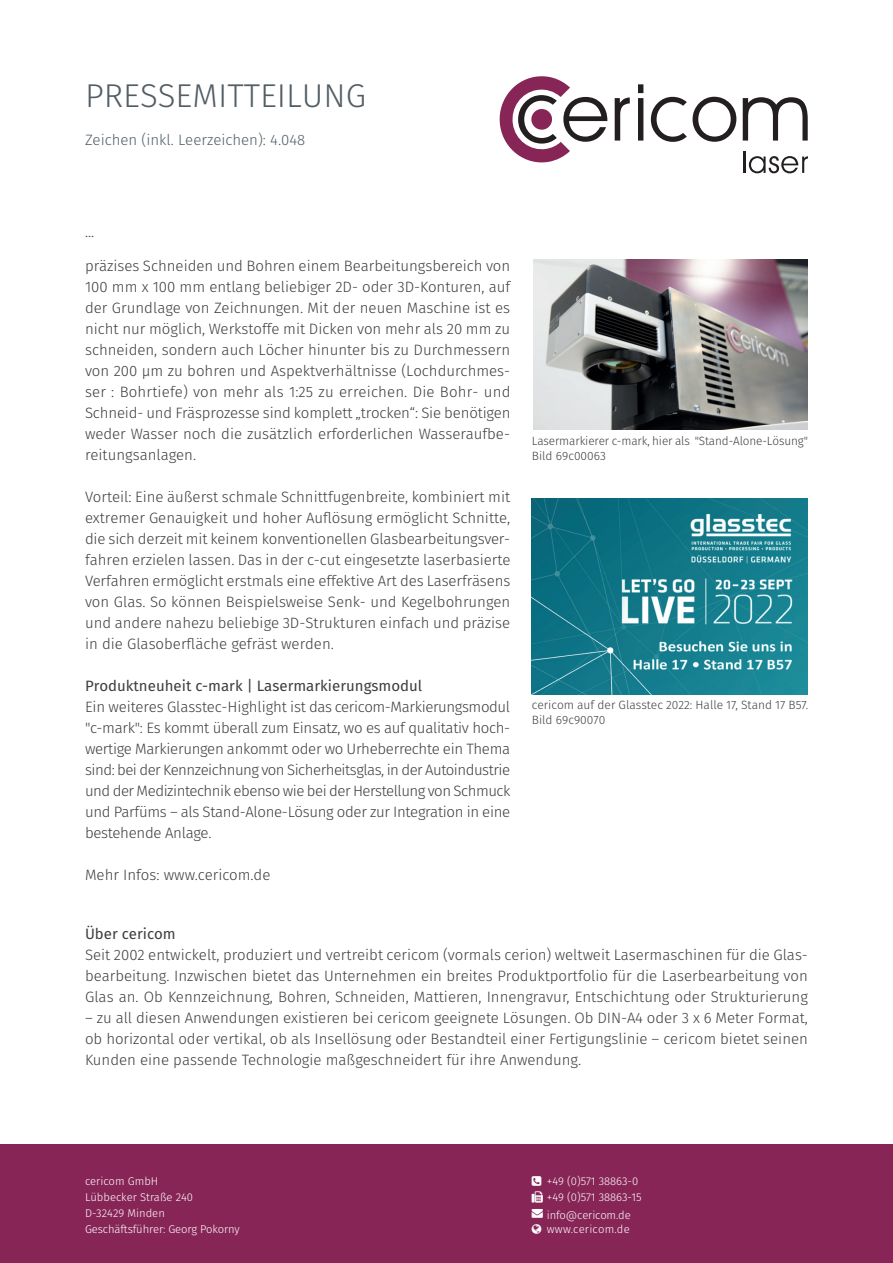
<style>
.page{position:relative;width:893px;height:1263px;background:#fff}
.page>*{position:absolute;margin:0;border:0;box-sizing:border-box;transform-origin:0 0}
.t1{font:300 33px "Fira Sans";color:#525e65}
.t2{font:300 15px/21px "Fira Sans";color:#3e3e3f;text-align:justify}
.t3{font:15px "Fira Sans";color:#3e3e3f}
.t4{font:300 15px "Fira Sans";color:#525e65}
.t5{font:300 12px/14.4px "Fira Sans";color:#3e3e3f}
.t6{font:300 11.25px/16.2px "Fira Sans";color:#fff}
</style>
<div class="page">
<div style="left:0;top:1144px;width:893px;height:119px;background:#872557"></div>
<svg style="left:743px;top:97px;width:65px;height:44px"></svg>
<hr style="left:743px;top:151px;width:2px;height:22px;background:#231f20">
<svg style="left:749px;top:156px;width:59px;height:17px"></svg>
<svg style="left:693px;top:97px;width:43px;height:45px"></svg>
<svg style="left:638px;top:84px;width:5px;height:57px"></svg>
<svg style="left:651px;top:97px;width:36px;height:45px"></svg>
<svg style="left:615px;top:97px;width:15px;height:44px"></svg>
<svg style="left:500px;top:76px;width:107px;height:87px"></svg>
<img style="left:531px;top:499px;width:277px;height:195px">
<img style="left:534px;top:260px;width:274px;height:169px">
<h1 class="t1" style="left:85px;top:73px;width:283px">PRESSEMITTEILUNG</h1>
<p class="t4" style="left:85px;top:129px;width:222px">Zeichen (inkl. Leerzeichen): 4.048</p>
<p class="t2" style="left:85px;top:221px;width:11px">...</p>
<p class="t2" style="left:85px;top:255px;width:427px">präzises Schneiden und Bohren einem Bearbeitungsbereich von 100 mm x 100 mm entlang beliebiger 2D- oder 3D-Konturen, auf der Grundlage von Zeichnungen. Mit der neuen Maschine ist es nicht nur möglich, Werkstoffe mit Dicken von mehr als 20 mm zu schneiden, sondern auch Löcher hinunter bis zu Durchmessern von 200 μm zu bohren und Aspektverhältnisse (Lochdurchmes&shy;ser : Bohrtiefe) von mehr als 1:25 zu erreichen. Die Bohr- und Schneid- und Fräsprozesse sind komplett „trocken“: Sie benötigen weder Wasser noch die zusätzlich erforderlichen Wasseraufbe&shy;reitungsanlagen.</p>
<p class="t2" style="left:85px;top:486px;width:427px">Vorteil: Eine äußerst schmale Schnittfugenbreite, kombiniert mit extremer Genauigkeit und hoher Auflösung ermöglicht Schnitte, die sich derzeit mit keinem konventionellen Glasbearbeitungsver&shy;fahren erzielen lassen. Das in der c-cut eingesetzte laserbasierte Verfahren ermöglicht erstmals eine effektive Art des Laserfräsens von Glas. So können Beispielsweise Senk- und Kegelbohrungen und andere nahezu beliebige 3D-Strukturen einfach und präzise in die Glasoberfläche gefräst werden.</p>
<p class="t3" style="left:85px;top:676px;width:339px">Produktneuheit c-mark | Lasermarkierungsmodul</p>
<p class="t2" style="left:85px;top:696px;width:427px">Ein weiteres Glasstec-Highlight ist das cericom-Markierungsmodul "c-mark": Es kommt überall zum Einsatz, wo es auf qualitativ hoch&shy;wertige Markierungen ankommt oder wo Urheberrechte ein Thema sind: bei der Kennzeichnung von Sicherheitsglas, in der Autoindustrie und der Medizintechnik ebenso wie bei der Herstellung von Schmuck und Parfüms – als Stand-Alone-Lösung oder zur Integration in eine bestehende Anlage.</p>
<p class="t2" style="left:85px;top:864px;width:187px">Mehr Infos: www.cericom.de</p>
<p class="t5" style="left:532px;top:434px;width:278px">Lasermarkierer c-mark, hier als "Stand-Alone-Lösung"<br>Bild 69c00063</p>
<p class="t5" style="left:532px;top:698px;width:278px">cericom auf der Glasstec 2022: Halle 17, Stand 17 B57.<br>Bild 69c90070</p>
<p class="t3" style="left:85px;top:923px;width:92px">Über cericom</p>
<p class="t2" style="left:85px;top:944px;width:724px">Seit 2002 entwickelt, produziert und vertreibt cericom (vormals cerion) weltweit Lasermaschinen für die Glas&shy;bearbeitung. Inzwischen bietet das Unternehmen ein breites Produktportfolio für die Laserbearbeitung von Glas an. Ob Kennzeichnung, Bohren, Schneiden, Mattieren, Innengravur, Entschichtung oder Strukturierung</p>
<p class="t2" style="left:85px;top:1007px;width:724px">– zu all diesen Anwendungen existieren bei cericom geeignete Lösungen. Ob DIN-A4 oder 3 x 6 Meter Format, ob horizontal oder vertikal, ob als Insellösung oder Bestandteil einer Fertigungslinie – cericom bietet seinen Kunden eine passende Technologie maßgeschneidert für ihre Anwendung.</p>
<p class="t6" style="left:85px;top:1172px;width:156px">cericom GmbH<br>Lübbecker Straße 240<br>D-32429 Minden<br>Geschäftsführer: Georg Pokorny</p>
<p class="t6" style="left:547px;top:1172px;width:96px">+49 (0)571 38863-0 +49 (0)571 38863-15</p>
<p class="t6" style="left:532px;top:1207px;width:100px;line-height:14.7px;text-align:right">→ info@cericom.de www.cericom.de</p>
</div>
